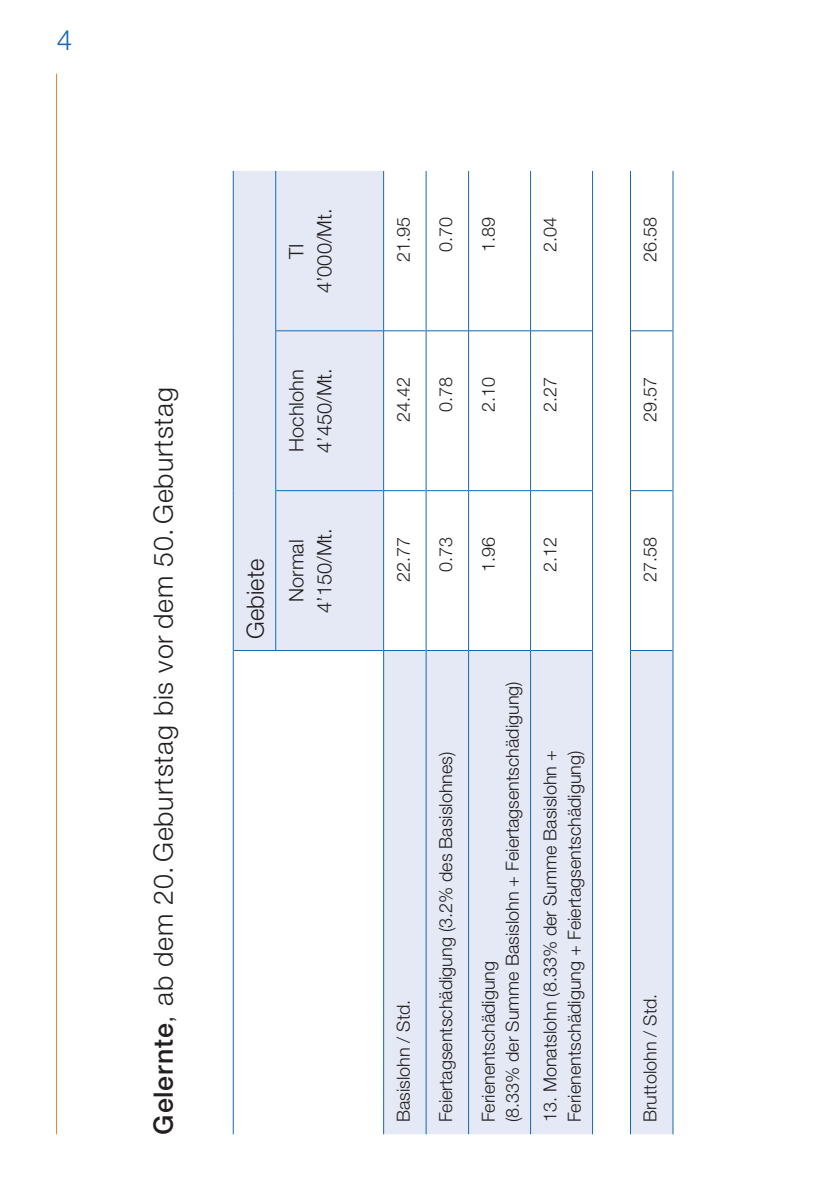
<style>
.page{position:relative;width:840px;height:1191px;background:#fff}
.page>*{position:absolute;margin:0;border:0;box-sizing:border-box;transform-origin:0 0}
.t1{font:300 28px "Helvetica Neue";color:#1768b4}
.t2{font:300 26.8px "Helvetica Neue";letter-spacing:.03em;color:#231f20}
.t3{font:300 23.8px "Helvetica Neue";color:#231f20}
.t4{font:300 20px/28px "Helvetica Neue";color:#231f20;text-align:center}
.t5{font:300 18px/24px "Helvetica Neue";color:#231f20}
.s1{font-weight:500}
</style>
<div class="page">
<hr style="left:56px;top:74px;width:1px;height:1060px;background:#f58220">
<svg style="left:234px;top:171px;width:438px;height:963px"></svg>
<hr style="left:233px;top:650px;width:1px;height:484px;background:#1768b4">
<hr style="left:233px;top:490px;width:1px;height:160px;background:#1768b4">
<hr style="left:233px;top:650px;width:42px;height:1px;background:#1768b4">
<hr style="left:233px;top:331px;width:1px;height:159px;background:#1768b4">
<hr style="left:233px;top:171px;width:1px;height:160px;background:#1768b4">
<hr style="left:275px;top:490px;width:1px;height:161px;background:#1768b4">
<hr style="left:276px;top:650px;width:107px;height:1px;background:#1768b4">
<hr style="left:275px;top:331px;width:1px;height:159px;background:#1768b4">
<hr style="left:275px;top:171px;width:1px;height:160px;background:#1768b4">
<hr style="left:276px;top:330px;width:107px;height:1px;background:#1768b4">
<hr style="left:276px;top:490px;width:107px;height:1px;background:#1768b4">
<hr style="left:383px;top:650px;width:1px;height:484px;background:#1768b4">
<hr style="left:383px;top:490px;width:1px;height:160px;background:#1768b4">
<hr style="left:383px;top:331px;width:1px;height:159px;background:#1768b4">
<hr style="left:384px;top:490px;width:41px;height:1px;background:#1768b4">
<hr style="left:383px;top:171px;width:1px;height:160px;background:#1768b4">
<hr style="left:426px;top:490px;width:42px;height:1px;background:#1768b4">
<hr style="left:468px;top:650px;width:1px;height:484px;background:#1768b4">
<hr style="left:468px;top:490px;width:1px;height:160px;background:#1768b4">
<hr style="left:468px;top:331px;width:1px;height:159px;background:#1768b4">
<hr style="left:468px;top:490px;width:62px;height:1px;background:#1768b4">
<hr style="left:468px;top:171px;width:1px;height:160px;background:#1768b4">
<hr style="left:530px;top:490px;width:62px;height:1px;background:#1768b4">
<hr style="left:592px;top:650px;width:1px;height:484px;background:#1768b4">
<hr style="left:592px;top:490px;width:1px;height:160px;background:#1768b4">
<hr style="left:592px;top:331px;width:1px;height:159px;background:#1768b4">
<hr style="left:592px;top:171px;width:1px;height:160px;background:#1768b4">
<hr style="left:630px;top:490px;width:42px;height:1px;background:#1768b4">
<hr style="left:384px;top:650px;width:41px;height:1px;background:#1768b4">
<hr style="left:384px;top:330px;width:41px;height:1px;background:#1768b4">
<hr style="left:425px;top:650px;width:1px;height:484px;background:#1768b4">
<hr style="left:425px;top:490px;width:1px;height:160px;background:#1768b4">
<hr style="left:426px;top:650px;width:42px;height:1px;background:#1768b4">
<hr style="left:425px;top:331px;width:1px;height:159px;background:#1768b4">
<hr style="left:425px;top:171px;width:1px;height:160px;background:#1768b4">
<hr style="left:426px;top:330px;width:42px;height:1px;background:#1768b4">
<hr style="left:468px;top:650px;width:62px;height:1px;background:#1768b4">
<hr style="left:468px;top:330px;width:62px;height:1px;background:#1768b4">
<hr style="left:530px;top:650px;width:1px;height:484px;background:#1768b4">
<hr style="left:530px;top:490px;width:1px;height:160px;background:#1768b4">
<hr style="left:530px;top:650px;width:62px;height:1px;background:#1768b4">
<hr style="left:530px;top:331px;width:1px;height:159px;background:#1768b4">
<hr style="left:530px;top:171px;width:1px;height:160px;background:#1768b4">
<hr style="left:530px;top:330px;width:62px;height:1px;background:#1768b4">
<hr style="left:629px;top:650px;width:1px;height:484px;background:#1768b4">
<hr style="left:629px;top:490px;width:1px;height:160px;background:#1768b4">
<hr style="left:630px;top:650px;width:42px;height:1px;background:#1768b4">
<hr style="left:629px;top:331px;width:1px;height:159px;background:#1768b4">
<hr style="left:629px;top:171px;width:1px;height:160px;background:#1768b4">
<hr style="left:630px;top:330px;width:42px;height:1px;background:#1768b4">
<hr style="left:672px;top:650px;width:1px;height:484px;background:#1768b4">
<hr style="left:672px;top:490px;width:1px;height:160px;background:#1768b4">
<hr style="left:672px;top:331px;width:1px;height:159px;background:#1768b4">
<hr style="left:672px;top:171px;width:1px;height:160px;background:#1768b4">
<h1 class="t1" style="left:57px;top:23px;width:17px">4</h1>
<h2 class="t2" style="left:147px;top:1134px;width:748px;rotate:-90deg"><span class="s1">Gelernte</span>, ab dem 20. Geburtstag bis vor dem 50. Geburtstag</h2>
<p class="t4" style="left:282px;top:293px;width:86px;rotate:-90deg">TI<br>4’000/Mt.</p>
<p class="t4" style="left:282px;top:453px;width:86px;text-align:left;rotate:-90deg">Hochlohn<br>4’450/Mt.</p>
<h3 class="t3" style="left:241px;top:638px;width:81px;rotate:-90deg">Gebiete</h3>
<p class="t4" style="left:282px;top:613px;width:86px;rotate:-90deg">Normal<br>4’150/Mt.</p>
<p class="t5" style="left:390px;top:262px;width:47px;rotate:-90deg">21.95</p>
<p class="t5" style="left:433px;top:252px;width:37px;rotate:-90deg">0.70</p>
<p class="t5" style="left:475px;top:252px;width:37px;rotate:-90deg">1.89</p>
<p class="t5" style="left:390px;top:422px;width:47px;rotate:-90deg">24.42</p>
<p class="t5" style="left:433px;top:412px;width:37px;rotate:-90deg">0.78</p>
<p class="t5" style="left:475px;top:412px;width:37px;rotate:-90deg">2.10</p>
<p class="t5" style="left:537px;top:252px;width:37px;rotate:-90deg">2.04</p>
<p class="t5" style="left:537px;top:412px;width:37px;rotate:-90deg">2.27</p>
<p class="t5" style="left:390px;top:581px;width:47px;rotate:-90deg">22.77</p>
<p class="t5" style="left:433px;top:571px;width:37px;rotate:-90deg">0.73</p>
<p class="t5" style="left:475px;top:571px;width:37px;rotate:-90deg">1.96</p>
<p class="t5" style="left:537px;top:571px;width:37px;rotate:-90deg">2.12</p>
<p class="t5" style="left:390px;top:1122px;width:124px;rotate:-90deg">Basislohn / Std.</p>
<p class="t5" style="left:433px;top:1122px;width:372px;rotate:-90deg">Feiertagsentschädigung (3.2% des Basislohnes)</p>
<p class="t5" style="left:475px;top:1122px;width:442px;rotate:-90deg">Ferienentschädigung<br>(8.33% der Summe Basislohn + Feiertagsentschädigung)</p>
<p class="t5" style="left:537px;top:1122px;width:374px;rotate:-90deg">13. Monatslohn (8.33% der Summe Basislohn +<br>Ferienentschädigung + Feiertagsentschädigung)</p>
<p class="t5" style="left:637px;top:262px;width:47px;rotate:-90deg">26.58</p>
<p class="t5" style="left:637px;top:422px;width:47px;rotate:-90deg">29.57</p>
<p class="t5" style="left:637px;top:581px;width:47px;rotate:-90deg">27.58</p>
<p class="t5" style="left:637px;top:1122px;width:130px;rotate:-90deg">Bruttolohn / Std.</p>
</div>
